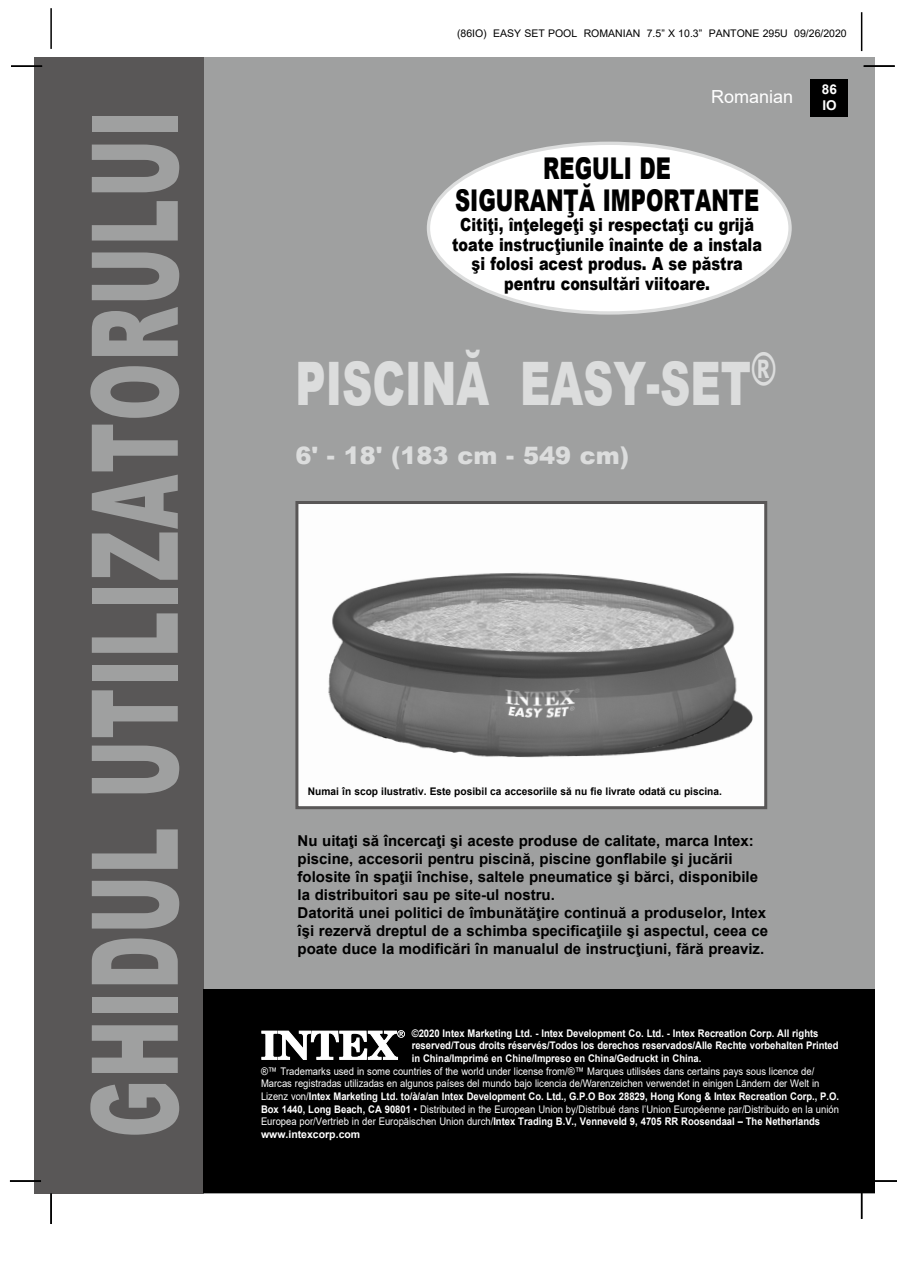
<style>
.page{position:relative;width:897px;height:1264px;background:#fff}
.page>*{position:absolute;margin:0;border:0;box-sizing:border-box;transform-origin:0 0}
.t1{font:900 120px "Arial";letter-spacing:.025em;color:#9fa0a0;scale:.58 1}
.t2{font:900 60px "Arial";color:#dcdddd;scale:.7 1}
.t3{font:900 30px/32.7px "Arial";color:#000;text-align:center;scale:.7 1}
.t4{font:900 24px "Arial";color:#dcdddd}
.t5{font:900 18px/19.5px "Arial";color:#000;text-align:center;scale:.8 1}
.t6{font:18px "Arial";color:#fff}
.t7{font:700 15px/18px "Arial";color:#000}
.t8{font:700 13.5px/16.2px "Arial";color:#fff}
.t9{font:10.5px/12.6px "Arial";color:#fff;scale:.9 1}
.t10{font:700 10.5px/12.6px "Arial";color:#fff;scale:.9 1}
.t11{font:700 10.5px "Arial";color:#000}
.t12{font:10.5px "Arial";color:#000}
.s1{font-weight:700}
</style>
<div class="page">
<div style="left:203px;top:57px;width:672px;height:1136px;background:#9fa0a0"></div>
<div style="left:810px;top:79px;width:38px;height:38px;background:#000"></div>
<hr style="left:50px;top:8px;width:2px;height:41px;background:#000">
<hr style="left:860px;top:12px;width:2px;height:39px;background:#000">
<div style="left:34px;top:57px;width:169px;height:1136px;background:#595757"></div>
<hr style="left:863px;top:65px;width:31px;height:2px;background:#000">
<hr style="left:865px;top:1180px;width:31px;height:1px;background:#000">
<hr style="left:860px;top:1189px;width:2px;height:30px;background:#000">
<hr style="left:50px;top:1193px;width:2px;height:31px;background:#000">
<hr style="left:10px;top:1180px;width:31px;height:1px;background:#000">
<hr style="left:11px;top:65px;width:31px;height:2px;background:#000">
<div style="left:203px;top:989px;width:672px;height:204px;background:#000"></div>
<img style="left:299px;top:505px;width:464px;height:300px">
<div style="left:295px;top:501px;width:472px;height:308px;border:3px solid #595757"></div>
<div style="left:428px;top:143px;width:362px;height:170px;background:#fff;border-radius:50%"></div>
<svg style="left:261px;top:1030px;width:144px;height:30px"></svg>
<h1 class="t1" style="left:48px;top:1138px;width:1772px;rotate:-90deg">GHIDUL UTILIZATORULUI</h1>
<p class="t12" style="left:457px;top:26px;width:391px">(86IO) EASY SET POOL ROMANIAN 7.5” X 10.3” PANTONE 295U 09/26/2020</p>
<h3 class="t6" style="left:711px;top:84px;width:84px">Romanian</h3>
<h3 class="t3" style="left:455px;top:151px;width:436px">REGULI DE<br>SIGURANŢĂ IMPORTANTE</h3>
<h3 class="t5" style="left:452px;top:215px;width:389px">Citiţi, înţelegeţi şi respectaţi cu grijă toate instrucţiunile înainte de a instala şi folosi acest produs. A se păstra pentru consultări viitoare.</h3>
<h2 class="t2" style="left:295px;top:340px;width:688px">PISCINĂ EASY-SET<sup>®</sup></h2>
<h3 class="t4" style="left:295px;top:438px;width:335px">6' - 18' (183 cm - 549 cm)</h3>
<p class="t8" style="left:821px;top:81px;width:17px">86<br>IO</p>
<p class="t11" style="left:308px;top:784px;width:415px">Numai în scop ilustrativ. Este posibil ca accesoriile să nu fie livrate odată cu piscina.</p>
<p class="t7" style="left:297px;top:832px;width:472px">Nu uitaţi să încercaţi şi aceste produse de calitate, marca Intex: piscine, accesorii pentru piscină, piscine gonflabile şi jucării folosite în spaţii închise, saltele pneumatice şi bărci, disponibile la distribuitori sau pe site-ul nostru.<br>Datorită unei politici de îmbunătăţire continuă a produselor, Intex îşi rezervă dreptul de a schimba specificaţiile şi aspectul, ceea ce poate duce la modificări în manualul de instrucţiuni, fără preaviz.</p>
<p class="t10" style="left:411px;top:1027px;width:476px">©2020 Intex Marketing Ltd. - Intex Development Co. Ltd. - Intex Recreation Corp. All rights reserved/Tous droits réservés/Todos los derechos reservados/Alle Rechte vorbehalten Printed in China/Imprimé en Chine/Impreso en China/Gedruckt in China.</p>
<p class="t9" style="left:261px;top:1064px;width:643px">®™ Trademarks used in some countries of the world under license from/®™ Marques utilisées dans certains pays sous licence de/ Marcas registradas utilizadas en algunos países del mundo bajo licencia de/Warenzeichen verwendet in einigen Ländern der Welt in Lizenz von/<span class="s1">Intex Marketing Ltd. to/à/a/an Intex Development Co. Ltd., G.P.O Box 28829, Hong Kong &amp; Intex Recreation Corp., P.O.<br>Box 1440, Long Beach, CA 90801</span> • Distributed in the European Union by/Distribué dans l’Union Européenne par/Distribuido en la unión Europea por/Vertrieb in der Europäischen Union durch/<span class="s1">Intex Trading B.V., Venneveld 9, 4705 RR Roosendaal – The Netherlands www.intexcorp.com</span></p>
</div>
